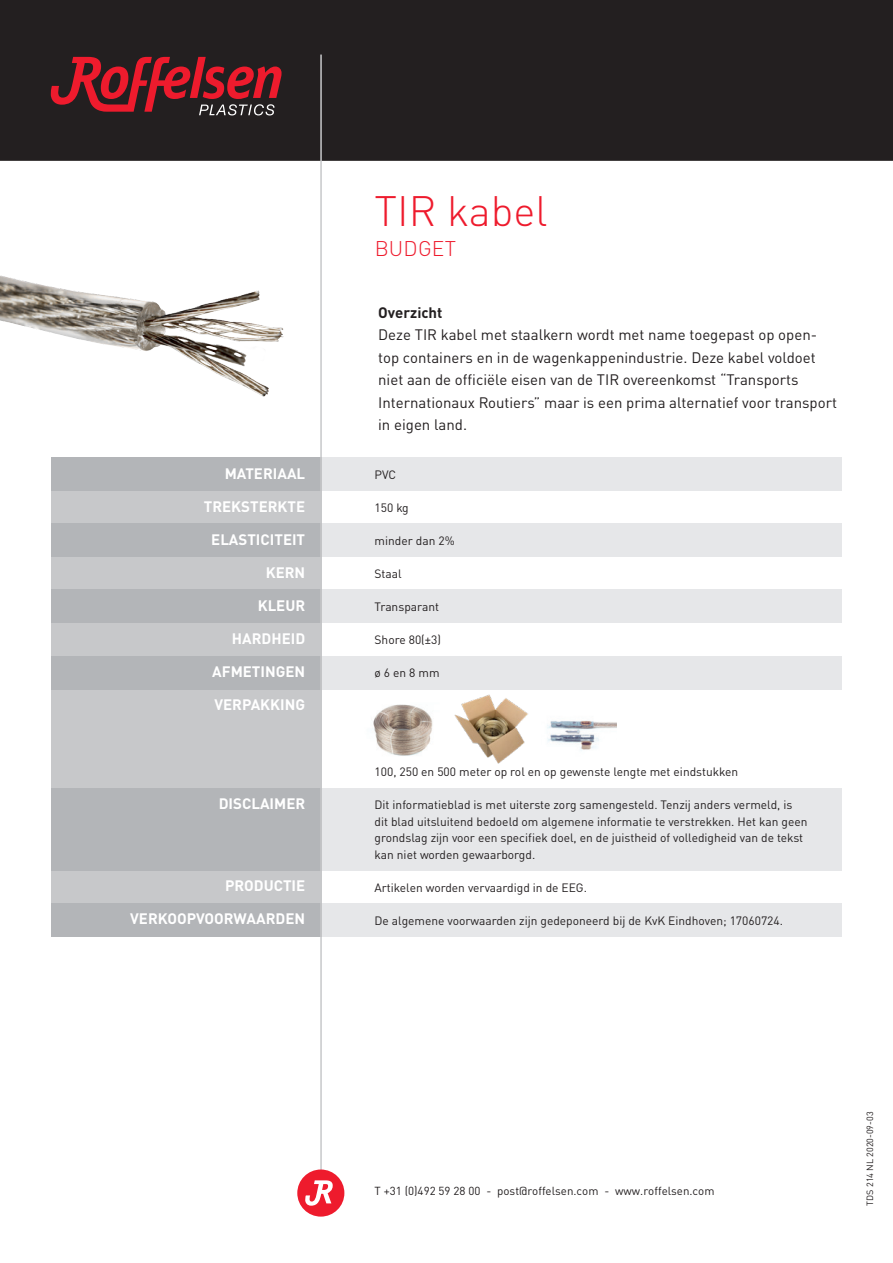
<style>
.page{position:relative;width:893px;height:1263px;background:#fff}
.page>*{position:absolute;margin:0;border:0;box-sizing:border-box;transform-origin:0 0}
.kop{font:300 42px "DIN Pro";color:#ee1b2d}
.kop-2{font:300 21px "DIN Pro";letter-spacing:.01em;color:#ee1b2d}
.t1{font:15px/22.5px "DIN Pro";color:#231f20}
.opsomming{font:700 15px "DIN Pro";color:#fff}
.t2{font:700 15px "DIN Pro";color:#231f20}
.t3{font:12px/16.5px "DIN Pro";color:#231f20}
.t4{font:11.55px "DIN Pro";color:#231f20}
.t5{font:9px "DIN Pro";color:#231f20}
</style>
<div class="page">
<div style="left:0;top:0;width:893px;height:162px;background:#231f20"></div>
<svg style="left:51px;top:57px;width:231px;height:58px"></svg>
<hr style="left:0;top:161px;width:893px;height:1px;background:#fff">
<img style="left:0;top:275px;width:284px;height:122px">
<img style="left:530px;top:689px;width:86px;height:62px">
<img style="left:361px;top:689px;width:92px;height:67px">
<div style="left:51px;top:457px;width:270px;height:480px;background:#c7c8ca"></div>
<svg style="left:51px;top:457px;width:791px;height:33px;background:#d4d5d8"></svg>
<svg style="left:51px;top:523px;width:791px;height:34px;background:#d4d5d8"></svg>
<svg style="left:51px;top:590px;width:791px;height:33px;background:#d4d5d8"></svg>
<svg style="left:51px;top:656px;width:791px;height:33px;background:#d4d5d8"></svg>
<svg style="left:51px;top:904px;width:791px;height:33px;background:#d4d5d8"></svg>
<svg style="left:51px;top:788px;width:791px;height:83px;background:#d4d5d8"></svg>
<hr style="left:320px;top:55px;width:2px;height:1148px;background:#c7c8ca">
<div style="left:297px;top:1169px;width:47px;height:47px;background:#ee1b2d;border-radius:50%"></div>
<svg style="left:305px;top:1180px;width:28px;height:26px"></svg>
<img style="left:453px;top:689px;width:77px;height:75px">
<p class="opsomming" style="left:225px;top:461px;width:82px">MATERIAAL</p>
<p class="opsomming" style="left:204px;top:494px;width:103px">TREKSTERKTE</p>
<p class="opsomming" style="left:211px;top:527px;width:95px">ELASTICITEIT</p>
<p class="opsomming" style="left:266px;top:560px;width:41px">KERN</p>
<p class="opsomming" style="left:258px;top:593px;width:49px">KLEUR</p>
<p class="opsomming" style="left:232px;top:626px;width:75px">HARDHEID</p>
<p class="opsomming" style="left:212px;top:659px;width:94px">AFMETINGEN</p>
<p class="opsomming" style="left:214px;top:692px;width:92px">VERPAKKING</p>
<p class="opsomming" style="left:219px;top:791px;width:88px">DISCLAIMER</p>
<p class="opsomming" style="left:225px;top:873px;width:82px">PRODUCTIE</p>
<p class="opsomming" style="left:130px;top:906px;width:176px">VERKOOPVOORWAARDEN</p>
<p class="kop" style="left:375px;top:178px;width:174px">TIR kabel</p>
<p class="kop-2" style="left:375px;top:232px;width:83px">BUDGET</p>
<p class="t2" style="left:378px;top:300px;width:66px">Overzicht</p>
<p class="t1" style="left:378px;top:322px;width:440px">Deze TIR kabel met staalkern wordt met name toegepast op open-</p>
<p class="t1" style="left:378px;top:345px;width:460px">top containers en in de wagenkappenindustrie. Deze kabel voldoet niet aan de officiële eisen van de TIR overeenkomst “Transports Internationaux Routiers” maar is een prima alternatief voor transport in eigen land.</p>
<p class="t3" style="left:375px;top:465px;width:23px">PVC</p>
<p class="t3" style="left:375px;top:498px;width:36px">150 kg</p>
<p class="t3" style="left:375px;top:531px;width:82px">minder dan 2%</p>
<p class="t3" style="left:375px;top:564px;width:29px">Staal</p>
<p class="t3" style="left:375px;top:597px;width:66px">Transparant</p>
<p class="t3" style="left:375px;top:630px;width:68px">Shore 80(±3)</p>
<p class="t3" style="left:375px;top:663px;width:67px">ø 6 en 8 mm</p>
<p class="t3" style="left:375px;top:762px;width:365px">100, 250 en 500 meter op rol en op gewenste lengte met eindstukken</p>
<p class="t3" style="left:375px;top:795px;width:434px">Dit informatieblad is met uiterste zorg samengesteld. Tenzij anders vermeld, is dit blad uitsluitend bedoeld om algemene informatie te verstrekken. Het kan geen grondslag zijn voor een specifiek doel, en de juistheid of volledigheid van de tekst kan niet worden gewaarborgd.</p>
<p class="t3" style="left:375px;top:878px;width:214px">Artikelen worden vervaardigd in de EEG.</p>
<p class="t3" style="left:375px;top:911px;width:410px">De algemene voorwaarden zijn gedeponeerd bij de KvK Eindhoven; 17060724.</p>
<p class="t4" style="left:375px;top:1182px;width:341px">T +31 (0)492 59 28 00 - post@roffelsen.com - www.roffelsen.com</p>
<p class="t5" style="left:863px;top:1206px;width:96px;rotate:-90deg">TDS 214 NL 2020-09-03</p>
</div>
